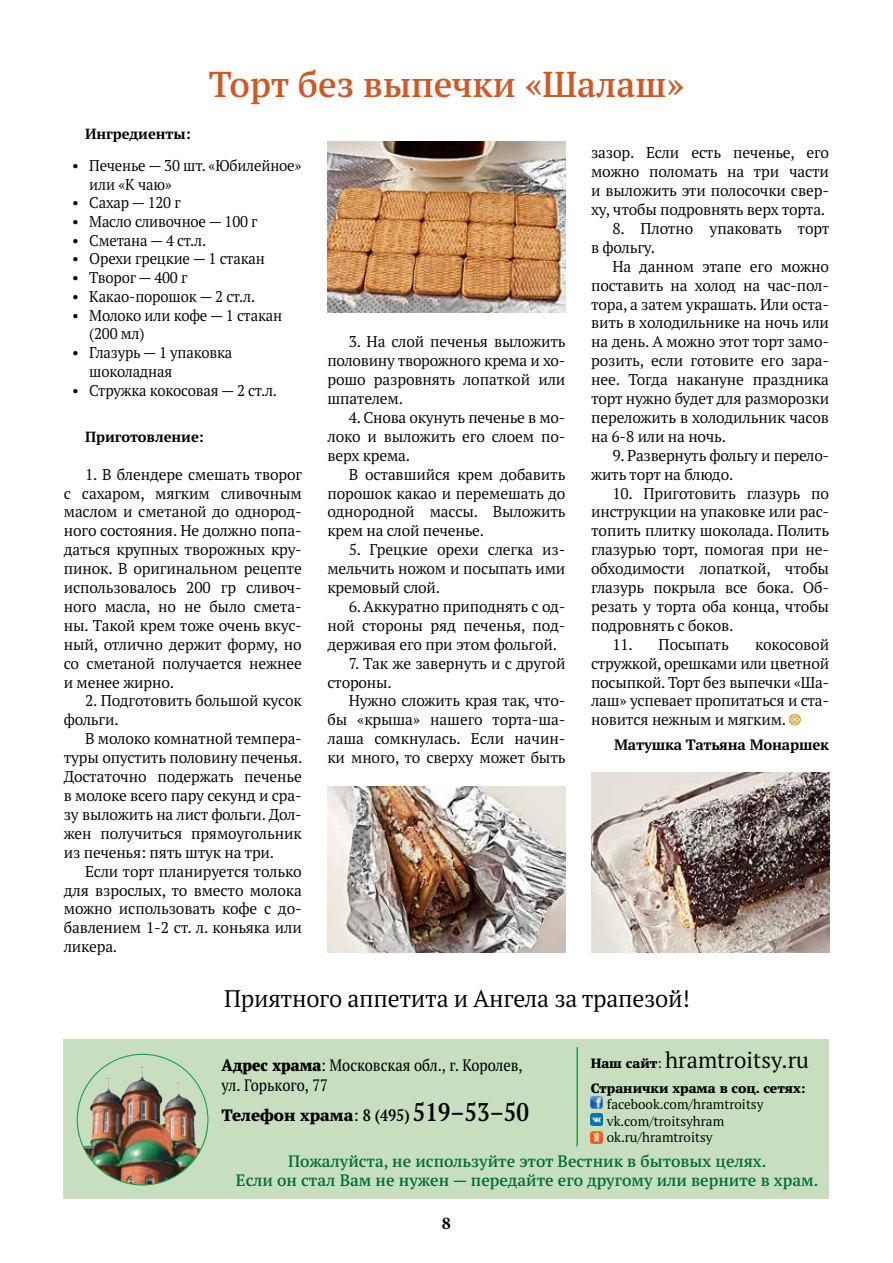
<style>
.page{position:relative;width:893px;height:1263px;background:#fff}
.page>*{position:absolute;margin:0;border:0;box-sizing:border-box;transform-origin:0 0}
.t1{font:600 36px "PT Serif Pro";color:#cf5825}
.t2{font:24px "PT Serif Pro";letter-spacing:-.01em;color:#000}
.t3{font:22.5px "PT Serif Pro";color:#000}
.t4{font:700 18px "Minion Pro";color:#000}
.t5{font:600 16.5px/19.8px "PT Serif Pro";color:#006d38;text-align:center}
.t6{font:16.5px/19.8px "PT Serif Pro Narrow";color:#000}
.t7{font:800 16.5px "PT Serif Pro";color:#000}
.t8{font:15.6px/18.9px "PT Serif Pro";letter-spacing:-.01em;color:#000;text-align:justify}
.t9{font:15.6px/18.8px "PT Serif Pro";letter-spacing:-.01em;color:#000;scale:.96 1}
.t10{font:700 15px "PT Serif Pro";letter-spacing:-.015em;color:#000}
.t11{font:700 14.7px "PT Serif Pro";letter-spacing:-.005em;color:#000}
.t12{font:13.5px/16.5px "PT Serif Pro";color:#000}
.t13{font:800 13.5px "PT Serif Pro";color:#000}
.s1{font-size:15px}
.s2{font-weight:800;font-size:13.5px}
.s3{font-size:13.5px}
.s4{font-weight:800}
.s5{font-weight:400}
.s6{font-family:"PT Serif Pro Narrow";font-weight:600}
.s7{font-family:"PT Serif Pro Narrow";font-weight:600;font-size:25.5px}
</style>
<div class="page">
<svg style="left:789px;top:714px;width:12px;height:11px"></svg>
<div style="left:63px;top:1040px;width:766px;height:159px;background:#c7dfbf"></div>
<img style="left:77px;top:1056px;width:131px;height:129px">
<hr style="left:576px;top:1047px;width:2px;height:99px;background:#16a44a">
<svg style="left:591px;top:1097px;width:12px;height:46px"></svg>
<img style="left:327px;top:141px;width:239px;height:171px">
<img style="left:327px;top:787px;width:239px;height:165px">
<img style="left:591px;top:773px;width:238px;height:179px">
<h1 class="t1" style="left:209px;top:60px;width:477px">Торт без выпечки «Шалаш»</h1>
<p class="t11" style="left:85px;top:124px;width:107px">Ингредиенты<span class="s1">:</span></p>
<p class="t9" style="left:89px;top:156px;width:223px;text-indent:-17px">• Печенье — 30 шт. «Юбилейное» или «К чаю»</p>
<p class="t9" style="left:72px;top:193px;width:115px">• Сахар — 120 г</p>
<p class="t9" style="left:72px;top:212px;width:195px">• Масло сливочное — 100 г</p>
<p class="t9" style="left:72px;top:231px;width:141px">• Сметана — 4 ст.л.</p>
<p class="t9" style="left:72px;top:249px;width:202px">• Орехи грецкие — 1 стакан</p>
<p class="t9" style="left:72px;top:268px;width:121px">• Творог — 400 г</p>
<p class="t9" style="left:72px;top:287px;width:192px">• Какао-порошок — 2 ст.л.</p>
<p class="t9" style="left:89px;top:305px;width:203px;text-indent:-17px">• Молоко или кофе — 1 стакан (200 мл)</p>
<p class="t9" style="left:89px;top:343px;width:151px;text-indent:-17px">• Глазурь — 1 упаковка шоколадная</p>
<p class="t9" style="left:72px;top:380px;width:215px">• Стружка кокосовая — 2 ст.л.</p>
<p class="t11" style="left:85px;top:427px;width:120px">Приготовление:</p>
<p class="t8" style="left:64px;top:464px;width:240px;text-indent:21px">1. В блендере смешать творог с сахаром, мягким сливочным маслом и сметаной до однород&shy;ного состояния. Не должно попа&shy;даться крупных творожных кру&shy;пинок. В оригинальном рецепте использовалось 200 гр сливоч&shy;ного масла, но не было смета&shy;ны. Такой крем тоже очень вкус&shy;ный, отлично держит форму, но со сметаной получается нежнее и менее жирно.</p>
<p class="t8" style="left:64px;top:691px;width:240px;text-indent:21px">2. Подготовить большой кусок фольги.</p>
<p class="t8" style="left:64px;top:729px;width:240px;text-indent:21px">В молоко комнатной темпера&shy;туры опустить половину печенья.<br>Достаточно подержать печенье в молоке всего пару секунд и сра&shy;зу выложить на лист фольги. Дол&shy;жен получиться прямоугольник из печенья: пять штук на три.</p>
<p class="t8" style="left:64px;top:861px;width:240px;text-indent:21px">Если торт планируется только для взрослых, то вместо молока можно использовать кофе с до&shy;бавлением 1-2 ст. л. коньяка или ликера.</p>
<p class="t8" style="left:327px;top:332px;width:240px;text-indent:21px">3. На слой печенья выложить половину творожного крема и хо&shy;рошо разровнять лопаткой или шпателем.</p>
<p class="t8" style="left:327px;top:408px;width:240px;text-indent:21px">4. Снова окунуть печенье в мо&shy;локо и выложить его слоем по&shy;верх крема.</p>
<p class="t8" style="left:327px;top:464px;width:240px;text-indent:21px">В оставшийся крем добавить порошок какао и перемешать до однородной массы. Выложить крем на слой печенье.</p>
<p class="t8" style="left:327px;top:540px;width:240px;text-indent:21px">5. Грецкие орехи слегка из&shy;мельчить ножом и посыпать ими кремовый слой.</p>
<p class="t8" style="left:327px;top:597px;width:240px;text-indent:21px">6. Аккуратно приподнять с од&shy;ной стороны ряд печенья, под&shy;держивая его при этом фольгой.</p>
<p class="t8" style="left:327px;top:653px;width:240px;text-indent:21px">7. Так же завернуть и с другой стороны.</p>
<p class="t8" style="left:327px;top:691px;width:240px;text-indent:21px">Нужно сложить края так, что&shy;бы «крыша» нашего торта-ша&shy;лаша сомкнулась. Если начин&shy;ки много, то сверху может быть</p>
<p class="t8" style="left:591px;top:143px;width:240px">зазор. Если есть печенье, его можно поломать на три части и выложить эти полосочки свер&shy;ху, чтобы подровнять верх торта.</p>
<p class="t8" style="left:591px;top:219px;width:240px;text-indent:21px">8. Плотно упаковать торт в фольгу.</p>
<p class="t8" style="left:591px;top:256px;width:240px;text-indent:21px">На данном этапе его можно поставить на холод на час-пол&shy;тора, а затем украшать. Или оста&shy;вить в холодильнике на ночь или на день. А можно этот торт замо&shy;розить, если готовите его зара&shy;нее. Тогда накануне праздника торт нужно будет для разморозки переложить в холодильник часов на 6-8 или на ночь.</p>
<p class="t8" style="left:591px;top:445px;width:240px;text-indent:21px">9. Развернуть фольгу и перело&shy;жить торт на блюдо.</p>
<p class="t8" style="left:591px;top:483px;width:240px;text-indent:21px">10. Приготовить глазурь по инструкции на упаковке или рас&shy;топить плитку шоколада. Полить глазурью торт, помогая при не&shy;обходимости лопаткой, чтобы глазурь покрыла все бока. Об&shy;резать у торта оба конца, чтобы подровнять с боков.</p>
<p class="t8" style="left:612px;top:634px;width:118px">11. Посыпать</p>
<p class="t8" style="left:591px;top:634px;width:240px;text-indent:164px">кокосовой стружкой, орешками или цветной посыпкой. Торт без выпечки «Ша&shy;лаш» успевает пропитаться и ста&shy;новится нежным и мягким.</p>
<p class="t10" style="left:614px;top:734px;width:216px">Матушка Татьяна Монаршек</p>
<h2 class="t2" style="left:224px;top:983px;width:467px">Приятного аппетита и Ангела за трапезой!</h2>
<h3 class="t3" style="left:591px;top:1045px;width:220px"><span class="s2">Наш сайт</span><span class="s3">:</span> hramtroitsy.ru</h3>
<p class="t13" style="left:591px;top:1079px;width:216px">Странички храма в соц. сетях:</p>
<p class="t12" style="left:607px;top:1096px;width:158px">facebook.com/hramtroitsy vk.com/troitsyhram ok.ru/hramtroitsy</p>
<p class="t5" style="left:236px;top:1150px;width:584px">Пожалуйста, не используйте этот Вестник в бытовых целях.<br>Если он стал Вам не нужен — передайте его другому или верните в храм.</p>
<p class="t6" style="left:222px;top:1055px;width:303px"><span class="s4">Адрес храма</span>: Московская обл., г. Королев, ул. Горького, 77</p>
<p class="t7" style="left:222px;top:1104px;width:309px">Телефон храма<span class="s5">:</span> <span class="s6">8 (495)</span> <span class="s7">519–53–50</span></p>
<p class="t4" style="left:442px;top:1211px;width:10px">8</p>
</div>
